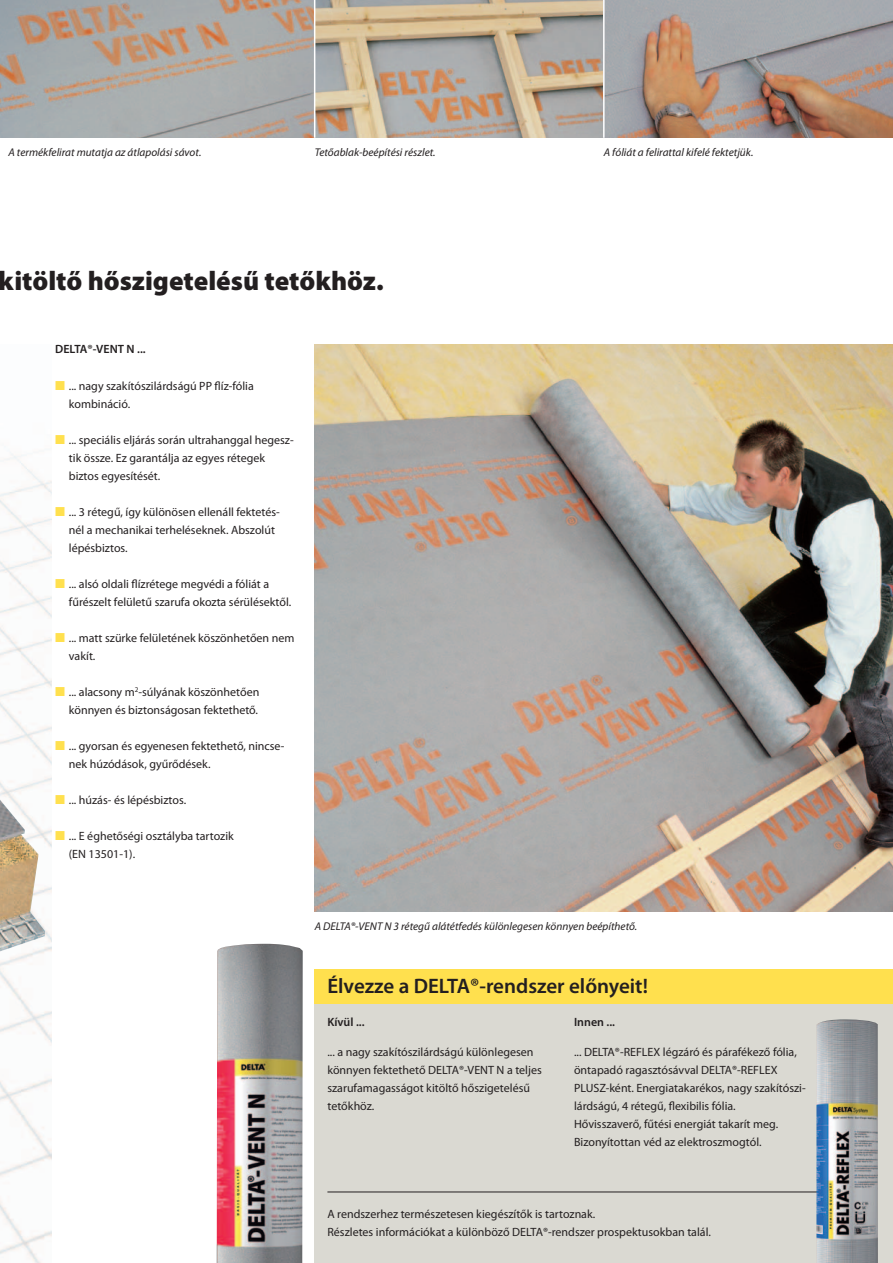
<style>
.page{position:relative;width:893px;height:1263px;background:#fff}
.page>*{position:absolute;margin:0;border:0;box-sizing:border-box;transform-origin:0 0}
.t1{font:900 27px "Myriad Pro Doerken";color:#231f20}
.t2{font:600 21px "Myriad Pro Doerken";color:#231f20}
.t3{font:12px/18px "Myriad Pro Doerken";color:#231f20}
.t4{font:600 12px "Myriad Pro Doerken";color:#231f20}
.t5{font:italic 11.25px "Myriad Pro Doerken";color:#231f20}
.s1{font-weight:600;color:#ffe04e}
</style>
<div class="page">
<img style="left:0;top:454px;width:51px;height:809px">
<img style="left:0;top:799px;width:45px;height:152px">
<img style="left:0;top:0;width:893px;height:138px">
<hr style="left:314px;top:0;width:1px;height:138px;background:#fff">
<div style="left:315px;top:969px;width:578px;height:294px;background:#dad9d2"></div>
<div style="left:315px;top:969px;width:578px;height:34px;background:#ffe04e"></div>
<hr style="left:327px;top:1191px;width:494px;height:1px;background:#231f20">
<img style="left:315px;top:344px;width:578px;height:568px">
<img style="left:217px;top:944px;width:86px;height:319px">
<img style="left:816px;top:1019px;width:62px;height:244px">
<hr style="left:603px;top:0;width:2px;height:138px;background:#fff">
<p class="t5" style="left:9px;top:145px;width:194px">A termékfelirat mutatja az átlapolási sávot.</p>
<p class="t5" style="left:315px;top:145px;width:122px">Tetőablak-beépítési részlet.</p>
<p class="t5" style="left:604px;top:145px;width:151px">A fóliát a felirattal kifelé fektetjük.</p>
<h1 class="t1" style="left:-1px;top:263px;width:386px">kitöltő hőszigetelésű tetőkhöz.</h1>
<p class="t4" style="left:55px;top:342px;width:92px">DELTA®-VENT N ...</p>
<p class="t3" style="left:69px;top:377px;width:187px;text-indent:-14px"><span class="s1">■</span> ... nagy szakítószilárdságú PP flíz-fólia kombináció.</p>
<p class="t3" style="left:69px;top:431px;width:226px;text-indent:-14px"><span class="s1">■</span> ... speciális eljárás során ultrahanggal hegesz&shy;tik össze. Ez garantálja az egyes rétegek biztos egyesítését.</p>
<p class="t3" style="left:69px;top:503px;width:212px;text-indent:-14px"><span class="s1">■</span> ... 3 rétegű, így különösen ellenáll fektetés&shy;nél a mechanikai terheléseknek. Abszolút lépésbiztos.</p>
<p class="t3" style="left:69px;top:575px;width:224px;text-indent:-14px"><span class="s1">■</span> ... alsó oldali flízrétege megvédi a fóliát a fűrészelt felületű szarufa okozta sérülésektől.</p>
<p class="t3" style="left:69px;top:629px;width:227px;text-indent:-14px"><span class="s1">■</span> ... matt szürke felületének köszönhetően nem vakít.</p>
<p class="t3" style="left:55px;top:683px;width:206px;text-align:right"><span class="s1">■</span> ... alacsony m<sup>2</sup>-súlyának köszönhetően könnyen és biztonságosan fektethető.</p>
<p class="t3" style="left:69px;top:737px;width:217px;text-indent:-14px"><span class="s1">■</span> ... gyorsan és egyenesen fektethető, nincse&shy;nek húzódások, gyűrődések.</p>
<p class="t3" style="left:55px;top:791px;width:132px"><span class="s1">■</span> ... húzás- és lépésbiztos.</p>
<p class="t3" style="left:69px;top:827px;width:166px;text-indent:-14px"><span class="s1">■</span> ... E éghetőségi osztályba tartozik (EN 13501-1).</p>
<p class="t5" style="left:315px;top:919px;width:324px">A DELTA®-VENT N 3 rétegű alátétfedés különlegesen könnyen beépíthető.</p>
<h2 class="t2" style="left:327px;top:972px;width:322px">Élvezze a DELTA®-rendszer előnyeit!</h2>
<p class="t4" style="left:327px;top:1014px;width:39px">Kívül ...</p>
<p class="t3" style="left:327px;top:1043px;width:216px">... a nagy szakítószilárdságú különlegesen könnyen fektethető DELTA®-VENT N a teljes szarufamagasságot kitöltő hőszigetelésű tetőkhöz.</p>
<p class="t4" style="left:574px;top:1014px;width:43px">Innen ...</p>
<p class="t3" style="left:574px;top:1043px;width:233px">... DELTA®-REFLEX légzáró és párafékező fólia, öntapadó ragasztósávval DELTA®-REFLEX PLUSZ-ként. Energiatakarékos, nagy szakítószi&shy;lárdságú, 4 rétegű, flexibilis fólia.<br>Hővisszaverő, fűtési energiát takarít meg.<br>Bizonyítottan véd az elektroszmogtól.</p>
<p class="t3" style="left:327px;top:1205px;width:385px">A rendszerhez természetesen kiegészítők is tartoznak.<br>Részletes információkat a különböző DELTA®-rendszer prospektusokban talál.</p>
</div>
